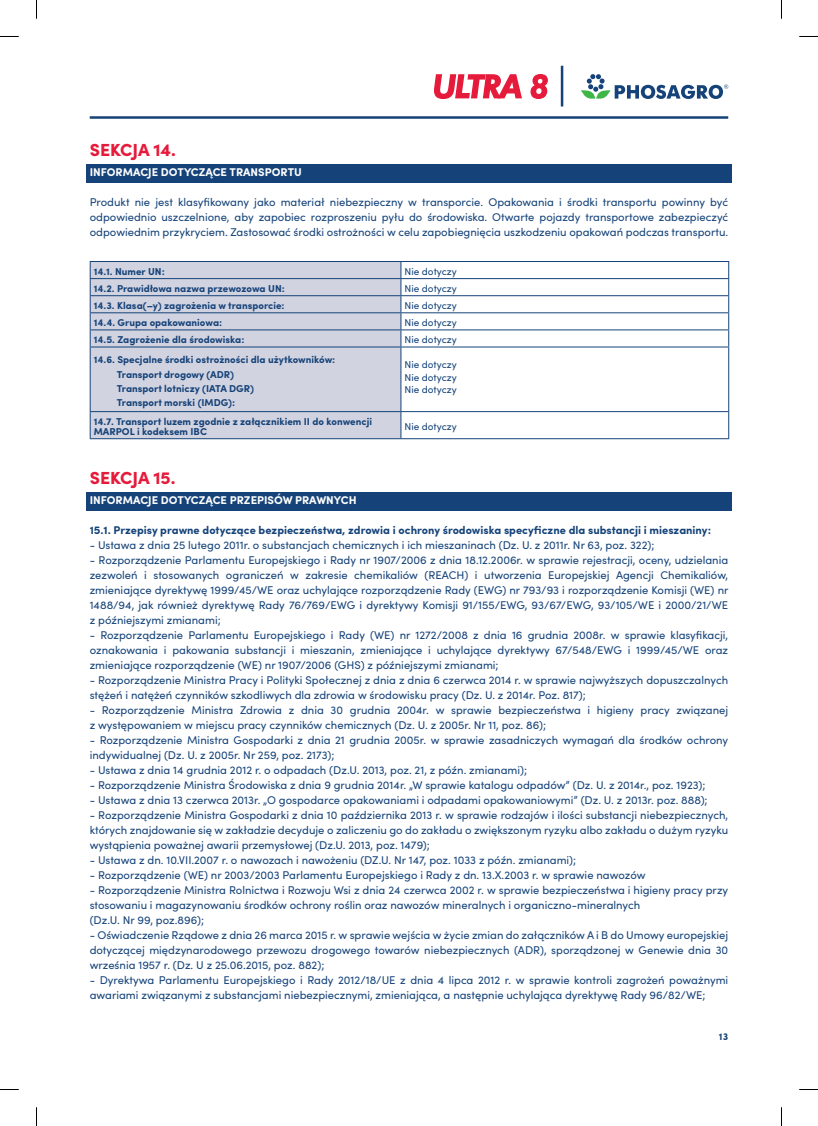
<style>
.page{position:relative;width:818px;height:1126px;background:#fff}
.page>*{position:absolute;margin:0;border:0;box-sizing:border-box;transform-origin:0 0}
.t1{font:900 17.5px "Sofia Pro";color:#e61b3b}
.t2{font:11.25px/15px "Sofia Pro";color:#154379;text-align:justify}
.t3{font:700 11.25px "Sofia Pro";color:#154379}
.t4{font:700 11.25px "Sofia Pro";color:#fff}
.t5{font:700 10px/15px "Sofia Pro";color:#154379}
.t6{font:10px/12.5px "Sofia Pro";color:#154379;text-align:justify}
</style>
<div class="page">
<hr style="left:90px;top:116px;width:637px;height:3px;background:#154379">
<svg style="left:434px;top:74px;width:87px;height:25px"></svg>
<svg style="left:530px;top:74px;width:17px;height:25px"></svg>
<hr style="left:560px;top:66px;width:3px;height:40px;background:#154379">
<svg style="left:581px;top:74px;width:146px;height:25px"></svg>
<div style="left:86px;top:164px;width:645px;height:18px;background:#154379"></div>
<div style="left:86px;top:492px;width:645px;height:18px;background:#154379"></div>
<div style="left:91px;top:262px;width:309px;height:176px;background:#d2d3e0"></div>
<svg style="left:401px;top:262px;width:326px;height:176px"></svg>
<hr style="left:90px;top:261px;width:310px;height:1px;background:#154379">
<hr style="left:400px;top:261px;width:328px;height:1px;background:#154379">
<hr style="left:90px;top:278px;width:310px;height:1px;background:#154379">
<hr style="left:400px;top:278px;width:328px;height:1px;background:#154379">
<hr style="left:90px;top:295px;width:310px;height:1px;background:#154379">
<hr style="left:400px;top:295px;width:328px;height:1px;background:#154379">
<hr style="left:90px;top:312px;width:310px;height:1px;background:#154379">
<hr style="left:400px;top:312px;width:328px;height:1px;background:#154379">
<hr style="left:90px;top:329px;width:310px;height:1px;background:#154379">
<svg style="left:90px;top:262px;width:1px;height:84px"></svg>
<hr style="left:400px;top:329px;width:328px;height:1px;background:#154379">
<svg style="left:400px;top:262px;width:1px;height:84px"></svg>
<hr style="left:90px;top:346px;width:310px;height:1px;background:#154379">
<hr style="left:90px;top:347px;width:1px;height:64px;background:#154379">
<hr style="left:400px;top:346px;width:328px;height:1px;background:#154379">
<hr style="left:400px;top:347px;width:1px;height:64px;background:#154379">
<hr style="left:727px;top:347px;width:1px;height:64px;background:#154379">
<hr style="left:90px;top:411px;width:310px;height:1px;background:#154379">
<svg style="left:90px;top:412px;width:1px;height:26px"></svg>
<hr style="left:90px;top:438px;width:310px;height:1px;background:#154379">
<hr style="left:400px;top:411px;width:328px;height:1px;background:#154379">
<svg style="left:400px;top:412px;width:1px;height:26px"></svg>
<hr style="left:400px;top:438px;width:328px;height:1px;background:#154379">
<svg style="left:0;top:36px;width:19px;height:1px"></svg>
<svg style="left:799px;top:36px;width:18px;height:1px"></svg>
<svg style="left:0;top:1089px;width:19px;height:1px"></svg>
<svg style="left:799px;top:1089px;width:18px;height:1px"></svg>
<svg style="left:36px;top:0;width:1px;height:19px"></svg>
<svg style="left:36px;top:1107px;width:1px;height:18px"></svg>
<h1 class="t1" style="left:90px;top:136px;width:88px">SEKCJA 14.</h1>
<p class="t4" style="left:90px;top:163px;width:213px">INFORMACJE DOTYCZĄCE TRANSPORTU</p>
<p class="t2" style="left:90px;top:194px;width:639px">Produkt nie jest klasyfikowany jako materiał niebezpieczny w transporcie. Opakowania i środki transportu powinny być odpowiednio uszczelnione, aby zapobiec rozproszeniu pyłu do środowiska. Otwarte pojazdy transportowe zabezpieczyć odpowiednim przykryciem. Zastosować środki ostrożności w celu zapobiegnięcia uszkodzeniu opakowań podczas transportu.</p>
<p class="t5" style="left:94px;top:263px;width:72px">14.1. Numer UN:</p>
<p class="t6" style="left:404px;top:265px;width:54px">Nie dotyczy</p>
<p class="t5" style="left:94px;top:280px;width:192px">14.2. Prawidłowa nazwa przewozowa UN:</p>
<p class="t6" style="left:404px;top:282px;width:54px">Nie dotyczy</p>
<p class="t5" style="left:94px;top:297px;width:192px">14.3. Klasa(–y) zagrożenia w transporcie:</p>
<p class="t6" style="left:404px;top:299px;width:54px">Nie dotyczy</p>
<p class="t5" style="left:94px;top:315px;width:130px">14.4. Grupa opakowaniowa:</p>
<p class="t6" style="left:404px;top:316px;width:54px">Nie dotyczy</p>
<p class="t5" style="left:94px;top:332px;width:152px">14.5. Zagrożenie dla środowiska:</p>
<p class="t6" style="left:404px;top:333px;width:54px">Nie dotyczy</p>
<p class="t5" style="left:117px;top:351px;width:220px;text-indent:-23px">14.6. Specjalne środki ostrożności dla użytkowników:<br>Transport drogowy (ADR)</p>
<p class="t5" style="left:117px;top:381px;width:139px;line-height:13.8px">Transport lotniczy (IATA DGR)<br>Transport morski (IMDG):</p>
<p class="t6" style="left:404px;top:358px;width:54px">Nie dotyczy Nie dotyczy Nie dotyczy</p>
<p class="t5" style="left:94px;top:416px;width:279px;line-height:10px">14.7. Transport luzem zgodnie z załącznikiem II do konwencji<br>MARPOL i kodeksem IBC</p>
<p class="t6" style="left:404px;top:420px;width:54px">Nie dotyczy</p>
<h1 class="t1" style="left:90px;top:464px;width:87px">SEKCJA 15.</h1>
<p class="t4" style="left:90px;top:491px;width:268px">INFORMACJE DOTYCZĄCE PRZEPISÓW PRAWNYCH</p>
<p class="t3" style="left:90px;top:521px;width:622px">15.1. Przepisy prawne dotyczące bezpieczeństwa, zdrowia i ochrony środowiska specyficzne dla substancji i mieszaniny:</p>
<p class="t2" style="left:90px;top:537px;width:566px">- Ustawa z dnia 25 lutego 2011r. o substancjach chemicznych i ich mieszaninach (Dz. U. z 2011r. Nr 63, poz. 322);</p>
<p class="t2" style="left:90px;top:552px;width:640px">- Rozporządzenie Parlamentu Europejskiego i Rady nr 1907/2006 z dnia 18.12.2006r. w sprawie rejestracji, oceny, udzielania zezwoleń i stosowanych ograniczeń w zakresie chemikaliów (REACH) i utworzenia Europejskiej Agencji Chemikaliów, zmieniające dyrektywę 1999/45/WE oraz uchylające rozporządzenie Rady (EWG) nr 793/93 i rozporządzenie Komisji (WE) nr 1488/94, jak również dyrektywę Rady 76/769/EWG i dyrektywy Komisji 91/155/EWG, 93/67/EWG, 93/105/WE i 2000/21/WE z późniejszymi zmianami;</p>
<p class="t2" style="left:90px;top:627px;width:639px">- Rozporządzenie Parlamentu Europejskiego i Rady (WE) nr 1272/2008 z dnia 16 grudnia 2008r. w sprawie klasyfikacji, oznakowania i pakowania substancji i mieszanin, zmieniające i uchylające dyrektywy 67/548/EWG i 1999/45/WE oraz zmieniające rozporządzenie (WE) nr 1907/2006 (GHS) z późniejszymi zmianami;</p>
<p class="t2" style="left:90px;top:672px;width:639px">- Rozporządzenie Ministra Pracy i Polityki Społecznej z dnia z dnia 6 czerwca 2014 r. w sprawie najwyższych dopuszczalnych stężeń i natężeń czynników szkodliwych dla zdrowia w środowisku pracy (Dz. U. z 2014r. Poz. 817);</p>
<p class="t2" style="left:90px;top:702px;width:639px">- Rozporządzenie Ministra Zdrowia z dnia 30 grudnia 2004r. w sprawie bezpieczeństwa i higieny pracy związanej z występowaniem w miejscu pracy czynników chemicznych (Dz. U. z 2005r. Nr 11, poz. 86);</p>
<p class="t2" style="left:90px;top:732px;width:639px">- Rozporządzenie Ministra Gospodarki z dnia 21 grudnia 2005r. w sprawie zasadniczych wymagań dla środków ochrony indywidualnej (Dz. U. z 2005r. Nr 259, poz. 2173);</p>
<p class="t2" style="left:90px;top:762px;width:438px">- Ustawa z dnia 14 grudnia 2012 r. o odpadach (Dz.U. 2013, poz. 21, z późn. zmianami);</p>
<p class="t2" style="left:90px;top:777px;width:617px">- Rozporządzenie Ministra Środowiska z dnia 9 grudnia 2014r. „W sprawie katalogu odpadów” (Dz. U. z 2014r., poz. 1923);</p>
<p class="t2" style="left:90px;top:792px;width:619px">- Ustawa z dnia 13 czerwca 2013r. „O gospodarce opakowaniami i odpadami opakowaniowymi” (Dz. U. z 2013r. poz. 888);</p>
<p class="t2" style="left:90px;top:807px;width:639px">- Rozporządzenie Ministra Gospodarki z dnia 10 października 2013 r. w sprawie rodzajów i ilości substancji niebezpiecznych, których znajdowanie się w zakładzie decyduje o zaliczeniu go do zakładu o zwiększonym ryzyku albo zakładu o dużym ryzyku wystąpienia poważnej awarii przemysłowej (Dz.U. 2013, poz. 1479);</p>
<p class="t2" style="left:90px;top:852px;width:487px">- Ustawa z dn. 10.VII.2007 r. o nawozach i nawożeniu (DZ.U. Nr 147, poz. 1033 z późn. zmianami);</p>
<p class="t2" style="left:90px;top:867px;width:557px">- Rozporządzenie (WE) nr 2003/2003 Parlamentu Europejskiego i Rady z dn. 13.X.2003 r. w sprawie nawozów</p>
<p class="t2" style="left:90px;top:882px;width:639px;text-align:left">- Rozporządzenie Ministra Rolnictwa i Rozwoju Wsi z dnia 24 czerwca 2002 r. w sprawie bezpieczeństwa i higieny pracy przy stosowaniu i magazynowaniu środków ochrony roślin oraz nawozów mineralnych i organiczno-mineralnych<br>(Dz.U. Nr 99, poz.896);</p>
<p class="t2" style="left:90px;top:927px;width:639px">- Oświadczenie Rządowe z dnia 26 marca 2015 r. w sprawie wejścia w życie zmian do załączników A i B do Umowy europejskiej dotyczącej międzynarodowego przewozu drogowego towarów niebezpiecznych (ADR), sporządzonej w Genewie dnia 30 września 1957 r. (Dz. U z 25.06.2015, poz. 882);</p>
<p class="t2" style="left:90px;top:972px;width:639px">- Dyrektywa Parlamentu Europejskiego i Rady 2012/18/UE z dnia 4 lipca 2012 r. w sprawie kontroli zagrożeń poważnymi awariami związanymi z substancjami niebezpiecznymi, zmieniająca, a następnie uchylająca dyrektywę Rady 96/82/WE;</p>
<p class="t5" style="left:718px;top:1028px;width:11px">13</p>
</div>
